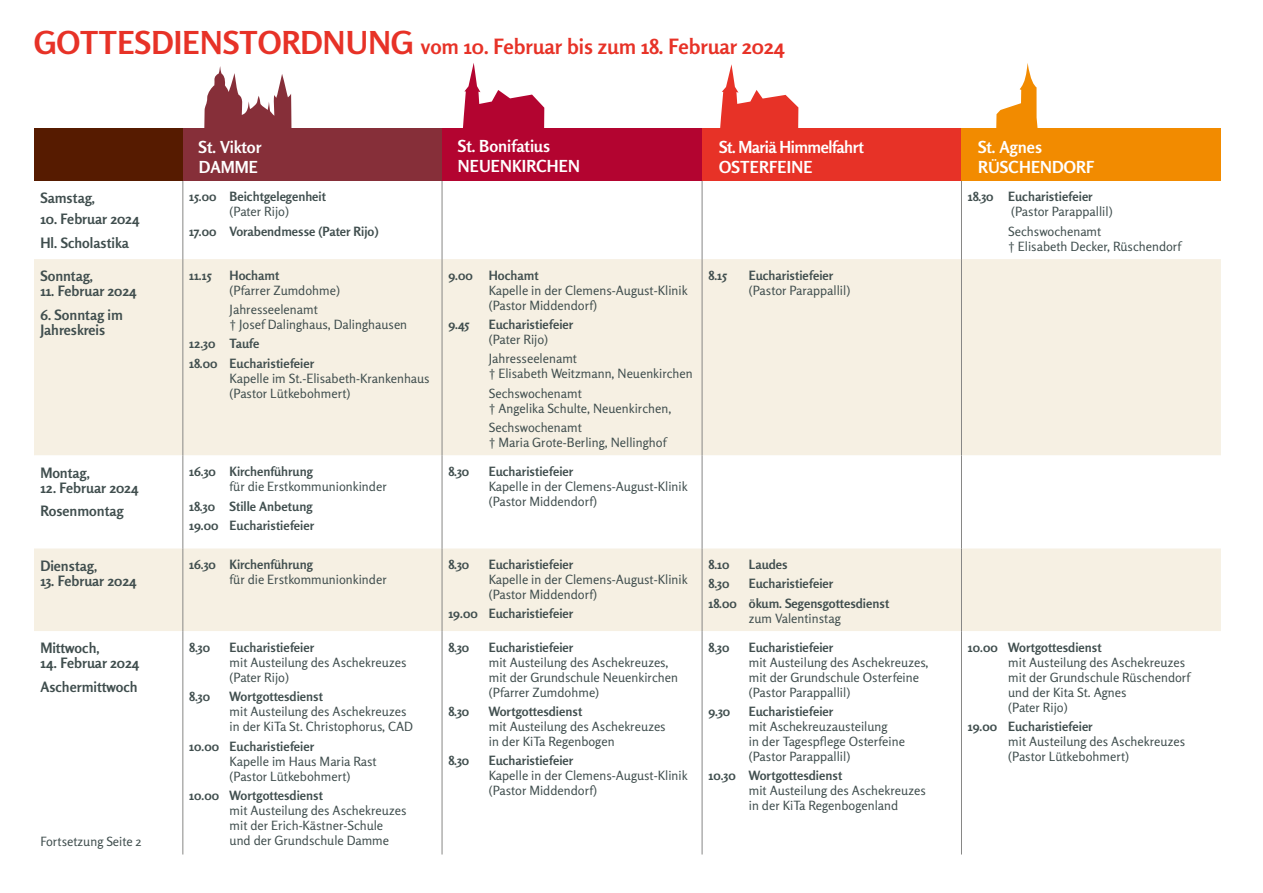
<style>
.page{position:relative;width:1263px;height:893px;background:#fff}
.page>*{position:absolute;margin:0;border:0;box-sizing:border-box;transform-origin:0 0}
.t1{font:700 21px "Rosario";color:#e73227}
.t2{font:700 16.5px/19.8px "Rosario";letter-spacing:.005em;color:#fff}
.t3{font:700 16.5px/19.8px "Rosario";letter-spacing:-.03em;color:#fff}
.t4{font:700 14.25px/23.5px "Rosario";color:#404e4e}
.t5{font:12.75px/15px "Rosario";color:#404e4e}
.t6{font:700 12.75px/19.2px "Rosario";color:#404e4e}
.s1{font-size:31.5px}
</style>
<div class="page">
<div style="left:34px;top:259px;width:1187px;height:196px;background:#f6f0e3"></div>
<svg style="left:34px;top:455px;width:1187px;height:399px"></svg>
<hr style="left:182px;top:180px;width:1px;height:79px;background:#878786">
<hr style="left:442px;top:180px;width:1px;height:79px;background:#878786">
<hr style="left:961px;top:180px;width:1px;height:79px;background:#878786">
<hr style="left:182px;top:259px;width:1px;height:196px;background:#878786">
<hr style="left:442px;top:259px;width:1px;height:196px;background:#878786">
<hr style="left:961px;top:259px;width:1px;height:196px;background:#878786">
<hr style="left:702px;top:180px;width:1px;height:79px;background:#878786">
<hr style="left:702px;top:259px;width:1px;height:196px;background:#878786">
<hr style="left:702px;top:548px;width:1px;height:83px;background:#878786">
<hr style="left:182px;top:548px;width:1px;height:83px;background:#878786">
<hr style="left:442px;top:548px;width:1px;height:83px;background:#878786">
<hr style="left:961px;top:548px;width:1px;height:83px;background:#878786">
<hr style="left:182px;top:455px;width:1px;height:93px;background:#878786">
<hr style="left:442px;top:455px;width:1px;height:93px;background:#878786">
<hr style="left:961px;top:455px;width:1px;height:93px;background:#878786">
<hr style="left:702px;top:455px;width:1px;height:93px;background:#878786">
<hr style="left:182px;top:631px;width:1px;height:223px;background:#878786">
<hr style="left:442px;top:631px;width:1px;height:223px;background:#878786">
<hr style="left:961px;top:631px;width:1px;height:223px;background:#878786">
<hr style="left:702px;top:631px;width:1px;height:223px;background:#878786">
<div style="left:701px;top:128px;width:262px;height:53px;background:#e73227"></div>
<div style="left:961px;top:128px;width:259px;height:53px;background:#f28b00"></div>
<div style="left:182px;top:128px;width:261px;height:53px;background:#862f39"></div>
<div style="left:442px;top:128px;width:260px;height:53px;background:#b30430"></div>
<div style="left:34px;top:128px;width:149px;height:53px;background:#561b00"></div>
<svg style="left:720px;top:64px;width:78px;height:64px"></svg>
<svg style="left:204px;top:66px;width:88px;height:62px"></svg>
<svg style="left:463px;top:63px;width:81px;height:65px"></svg>
<svg style="left:996px;top:63px;width:42px;height:65px"></svg>
<h1 class="t1" style="left:34px;top:34px;width:752px"><span class="s1">GOTTESDIENSTORDNUNG</span> vom 10. Februar bis zum 18. Februar 2024</h1>
<p class="t4" style="left:40px;top:186px;width:56px">Samstag,</p>
<p class="t4" style="left:40px;top:207px;width:100px">10. Februar 2024<br>Hl. Scholastika</p>
<p class="t4" style="left:40px;top:264px;width:54px">Sonntag,</p>
<p class="t4" style="left:40px;top:279px;width:98px">11. Februar 2024</p>
<p class="t4" style="left:40px;top:307px;width:84px;line-height:15px">6. Sonntag im<br>Jahreskreis</p>
<p class="t4" style="left:40px;top:461px;width:51px">Montag,</p>
<p class="t4" style="left:40px;top:476px;width:99px">12. Februar 2024<br>Rosenmontag</p>
<p class="t4" style="left:40px;top:554px;width:59px">Dienstag,</p>
<p class="t4" style="left:40px;top:569px;width:97px">13. Februar 2024</p>
<p class="t4" style="left:40px;top:636px;width:61px">Mittwoch,</p>
<p class="t4" style="left:40px;top:651px;width:100px">14. Februar 2024<br>Aschermittwoch</p>
<p class="t5" style="left:40px;top:834px;width:103px">Fortsetzung Seite 2</p>
<p class="t2" style="left:199px;top:137px;width:64px">St. Viktor<br>DAMME</p>
<p class="t2" style="left:458px;top:136px;width:123px">St. Bonifatius<br>NEUENKIRCHEN</p>
<p class="t3" style="left:719px;top:137px;width:146px">St. Mariä Himmelfahrt<br>OSTERFEINE</p>
<p class="t2" style="left:978px;top:137px;width:118px">St. Agnes<br>RÜSCHENDORF</p>
<p class="t6" style="left:189px;top:187px;width:138px">15.00 Beichtgelegenheit</p>
<p class="t5" style="left:230px;top:204px;width:61px">(Pater Rijo)</p>
<p class="t6" style="left:189px;top:221px;width:191px">17.00 Vorabendmesse (Pater Rijo)</p>
<p class="t6" style="left:189px;top:266px;width:24px">11.15</p>
<p class="t6" style="left:230px;top:266px;width:51px">Hochamt</p>
<p class="t5" style="left:230px;top:281px;width:112px;line-height:19.2px">(Pfarrer Zumdohme)<br>Jahresseelenamt</p>
<p class="t5" style="left:230px;top:317px;width:179px">† Josef Dalinghaus, Dalinghausen</p>
<p class="t6" style="left:189px;top:334px;width:126px">12.30 Taufe<br>18.00 Eucharistiefeier</p>
<p class="t5" style="left:230px;top:371px;width:202px">Kapelle im St.-Elisabeth-Krankenhaus (Pastor Lütkebohmert)</p>
<p class="t6" style="left:189px;top:462px;width:125px">16.30 Kirchenführung</p>
<p class="t5" style="left:230px;top:479px;width:159px">für die Erstkommunionkinder</p>
<p class="t6" style="left:189px;top:496px;width:126px">18.30 Stille Anbetung<br>19.00 Eucharistiefeier</p>
<p class="t6" style="left:189px;top:555px;width:125px">16.30 Kirchenführung</p>
<p class="t5" style="left:230px;top:572px;width:159px">für die Erstkommunionkinder</p>
<p class="t6" style="left:189px;top:638px;width:22px">8.30</p>
<p class="t6" style="left:230px;top:638px;width:86px">Eucharistiefeier</p>
<p class="t5" style="left:230px;top:655px;width:178px">mit Austeilung des Aschekreuzes (Pater Rijo)</p>
<p class="t6" style="left:189px;top:687px;width:22px">8.30</p>
<p class="t6" style="left:230px;top:687px;width:95px">Wortgottesdienst</p>
<p class="t5" style="left:230px;top:704px;width:185px">mit Austeilung des Aschekreuzes in der KiTa St. Christophorus, CAD</p>
<p class="t6" style="left:189px;top:736px;width:126px">10.00 Eucharistiefeier</p>
<p class="t5" style="left:230px;top:753px;width:149px">Kapelle im Haus Maria Rast (Pastor Lütkebohmert)</p>
<p class="t6" style="left:189px;top:785px;width:135px">10.00 Wortgottesdienst</p>
<p class="t5" style="left:230px;top:803px;width:178px">mit Austeilung des Aschekreuzes mit der Erich-Kästner-Schule und der Grundschule Damme</p>
<p class="t6" style="left:448px;top:266px;width:92px">9.00 Hochamt</p>
<p class="t5" style="left:489px;top:283px;width:200px">Kapelle in der Clemens-August-Klinik (Pastor Middendorf)</p>
<p class="t6" style="left:448px;top:315px;width:22px">9.45</p>
<p class="t6" style="left:489px;top:315px;width:86px">Eucharistiefeier</p>
<p class="t5" style="left:489px;top:330px;width:90px;line-height:19.2px">(Pater Rijo)<br>Jahresseelenamt</p>
<p class="t5" style="left:489px;top:364px;width:206px;line-height:19.2px">† Elisabeth Weitzmann, Neuenkirchen<br>Sechswochenamt</p>
<p class="t5" style="left:489px;top:398px;width:184px;line-height:19.2px">† Angelika Schulte, Neuenkirchen,<br>Sechswochenamt</p>
<p class="t5" style="left:489px;top:435px;width:179px">† Maria Grote-Berling, Nellinghof</p>
<p class="t6" style="left:448px;top:462px;width:22px">8.30</p>
<p class="t6" style="left:489px;top:462px;width:86px">Eucharistiefeier</p>
<p class="t5" style="left:489px;top:479px;width:200px">Kapelle in der Clemens-August-Klinik (Pastor Middendorf)</p>
<p class="t6" style="left:708px;top:266px;width:20px">8.15</p>
<p class="t6" style="left:749px;top:266px;width:86px">Eucharistiefeier</p>
<p class="t5" style="left:749px;top:283px;width:103px">(Pastor Parappallil)</p>
<p class="t6" style="left:448px;top:555px;width:22px">8.30</p>
<p class="t6" style="left:489px;top:555px;width:86px">Eucharistiefeier</p>
<p class="t5" style="left:489px;top:572px;width:200px">Kapelle in der Clemens-August-Klinik (Pastor Middendorf)</p>
<p class="t6" style="left:448px;top:604px;width:126px">19.00 Eucharistiefeier</p>
<p class="t6" style="left:448px;top:638px;width:22px">8.30</p>
<p class="t6" style="left:489px;top:638px;width:86px">Eucharistiefeier</p>
<p class="t5" style="left:489px;top:655px;width:191px">mit Austeilung des Aschekreuzes, mit der Grundschule Neuenkirchen (Pfarrer Zumdohme)</p>
<p class="t6" style="left:448px;top:702px;width:22px">8.30</p>
<p class="t6" style="left:489px;top:702px;width:95px">Wortgottesdienst</p>
<p class="t5" style="left:489px;top:719px;width:178px">mit Austeilung des Aschekreuzes in der KiTa Regenbogen</p>
<p class="t6" style="left:448px;top:751px;width:22px">8.30</p>
<p class="t6" style="left:489px;top:751px;width:86px">Eucharistiefeier</p>
<p class="t5" style="left:489px;top:768px;width:200px">Kapelle in der Clemens-August-Klinik (Pastor Middendorf)</p>
<p class="t6" style="left:708px;top:555px;width:23px">8.10</p>
<p class="t6" style="left:749px;top:555px;width:40px">Laudes</p>
<p class="t6" style="left:708px;top:574px;width:22px">8.30</p>
<p class="t6" style="left:708px;top:574px;width:182px;text-indent:40px">Eucharistiefeier<br>18.00 ökum. Segensgottesdienst</p>
<p class="t5" style="left:749px;top:611px;width:93px">zum Valentinstag</p>
<p class="t6" style="left:708px;top:638px;width:22px">8.30</p>
<p class="t6" style="left:749px;top:638px;width:86px">Eucharistiefeier</p>
<p class="t5" style="left:749px;top:655px;width:181px">mit Austeilung des Aschekreuzes, mit der Grundschule Osterfeine (Pastor Parappallil)</p>
<p class="t6" style="left:708px;top:702px;width:23px">9.30</p>
<p class="t6" style="left:749px;top:702px;width:86px">Eucharistiefeier</p>
<p class="t5" style="left:749px;top:719px;width:158px">mit Aschekreuzausteilung<br>in der Tagespflege Osterfeine (Pastor Parappallil)</p>
<p class="t6" style="left:708px;top:766px;width:135px">10.30 Wortgottesdienst</p>
<p class="t5" style="left:749px;top:783px;width:178px">mit Austeilung des Aschekreuzes in der KiTa Regenbogenland</p>
<p class="t6" style="left:968px;top:187px;width:126px">18.30 Eucharistiefeier</p>
<p class="t5" style="left:1008px;top:202px;width:106px;line-height:19.2px">(Pastor Parappallil)<br>Sechswochenamt</p>
<p class="t5" style="left:1008px;top:239px;width:174px">† Elisabeth Decker, Rüschendorf</p>
<p class="t6" style="left:968px;top:638px;width:135px">10.00 Wortgottesdienst</p>
<p class="t5" style="left:1008px;top:655px;width:183px">mit Austeilung des Aschekreuzes mit der Grundschule Rüschendorf und der Kita St. Agnes<br>(Pater Rijo)</p>
<p class="t6" style="left:968px;top:717px;width:126px">19.00 Eucharistiefeier</p>
<p class="t5" style="left:1008px;top:734px;width:178px">mit Austeilung des Aschekreuzes (Pastor Lütkebohmert)</p>
</div>
